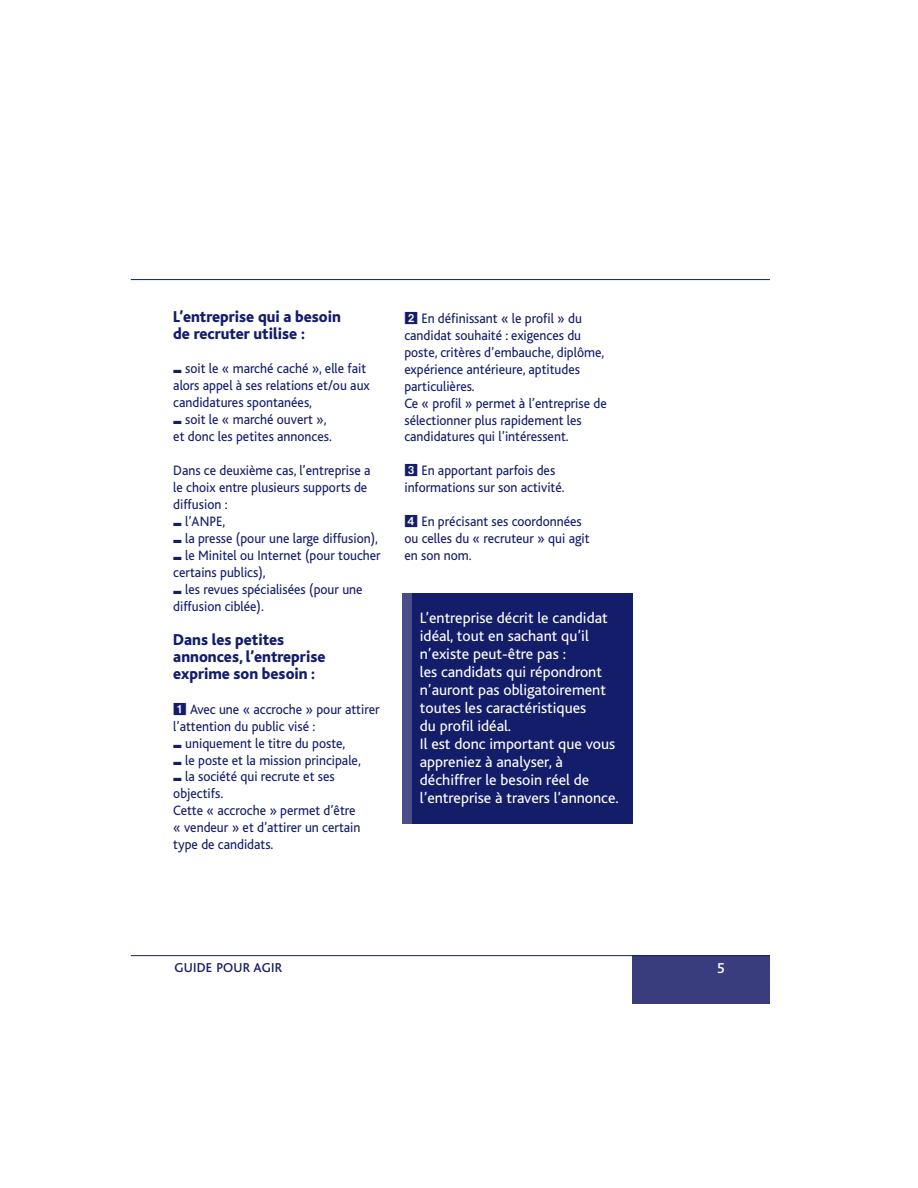
<style>
.page{position:relative;width:918px;height:1188px;background:#fff}
.page>*{position:absolute;margin:0;border:0;box-sizing:border-box;transform-origin:0 0}
.t1{font:800 16.5px/17.2px "Bliss";color:#131d6a;scale:.95 1}
.t2{font:15.75px/18px "Bliss";color:#fff}
.t3{font:500 15px "Bliss";color:#fff}
.t4{font:14.25px/17px "Bliss";color:#131d6a;scale:.95 1}
.t5{font:500 13.5px "Bliss";letter-spacing:.015em;color:#131d6a}
</style>
<div class="page">
<div style="left:633px;top:956px;width:137px;height:48px;background:#393d7d"></div>
<hr style="left:131px;top:955px;width:639px;height:1px;background:#131d6a">
<hr style="left:131px;top:279px;width:639px;height:1px;background:#131d6a">
<div style="left:412px;top:594px;width:221px;height:230px;background:#131d6a"></div>
<div style="left:403px;top:594px;width:9px;height:230px;background:#4b4d88"></div>
<p class="t1" style="left:173px;top:310px;width:178px">L’entreprise qui a besoin de recruter utilise :</p>
<p class="t4" style="left:173px;top:362px;width:208px">■ soit le « marché caché », elle fait alors appel à ses relations et/ou aux candidatures spontanées,</p>
<p class="t4" style="left:173px;top:413px;width:168px">■ soit le « marché ouvert », et donc les petites annonces.</p>
<p class="t4" style="left:173px;top:463px;width:209px">Dans ce deuxième cas, l’entreprise a le choix entre plusieurs supports de diffusion :</p>
<p class="t4" style="left:173px;top:514px;width:56px">■ l’ANPE,</p>
<p class="t4" style="left:173px;top:531px;width:217px">■ la presse (pour une large diffusion),</p>
<p class="t4" style="left:173px;top:548px;width:220px">■ le Minitel ou Internet (pour toucher certains publics),</p>
<p class="t4" style="left:173px;top:582px;width:201px">■ les revues spécialisées (pour une diffusion ciblée).</p>
<p class="t1" style="left:173px;top:632px;width:162px">Dans les petites annonces, l’entreprise exprime son besoin :</p>
<p class="t4" style="left:173px;top:702px;width:219px;text-indent:17px">Avec une « accroche » pour attirer l’attention du public visé :</p>
<p class="t4" style="left:173px;top:736px;width:183px">■ uniquement le titre du poste,</p>
<p class="t4" style="left:173px;top:753px;width:199px">■ le poste et la mission principale,</p>
<p class="t4" style="left:173px;top:770px;width:199px">■ la société qui recrute et ses objectifs.<br>Cette « accroche » permet d’être « vendeur » et d’attirer un certain type de candidats.</p>
<p class="t4" style="left:404px;top:311px;width:214px;text-indent:17px">En définissant « le profil » du candidat souhaité : exigences du poste, critères d’embauche, diplôme, expérience antérieure, aptitudes particulières.<br>Ce « profil » permet à l’entreprise de sélectionner plus rapidement les candidatures qui l’intéressent.</p>
<p class="t4" style="left:404px;top:464px;width:170px;text-align:center">En apportant parfois des informations sur son activité.</p>
<p class="t4" style="left:404px;top:514px;width:196px;text-indent:17px">En précisant ses coordonnées ou celles du « recruteur » qui agit en son nom.</p>
<p class="t2" style="left:420px;top:611px;width:200px">L’entreprise décrit le candidat idéal, tout en sachant qu’il n’existe peut-être pas :<br>les candidats qui répondront n’auront pas obligatoirement toutes les caractéristiques<br>du profil idéal.<br>Il est donc important que vous appreniez à analyser, à déchiffrer le besoin réel de l’entreprise à travers l’annonce.</p>
<p class="t5" style="left:175px;top:963px;width:109px">GUIDE POUR AGIR</p>
<p class="t3" style="left:717px;top:963px;width:9px">5</p>
</div>
